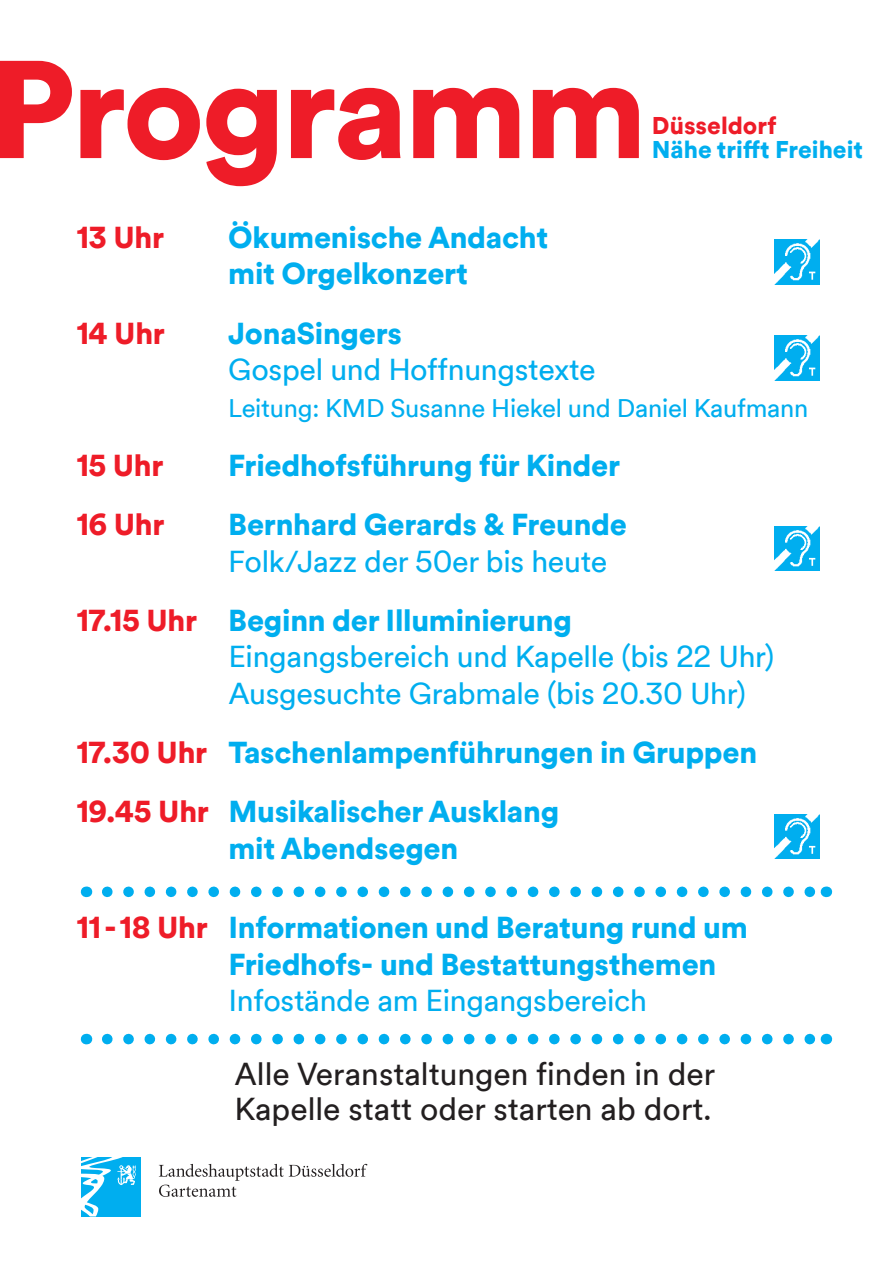
<style>
.page{position:relative;width:893px;height:1263px;background:#fff}
.page>*{position:absolute;margin:0;border:0;box-sizing:border-box;transform-origin:0 0}
.t1{font:31.65px/34.8px "Duesseldorf Circular TT";color:#231f20}
.t2{font:900 30.15px/36.6px "Duesseldorf Circular TT";letter-spacing:-.01em;color:#00aeef}
.t3{font:30.15px/59.1px "Duesseldorf Circular TT";letter-spacing:-.01em;color:#00aeef}
.t4{font:900 30.15px "Duesseldorf Circular TT";letter-spacing:-.01em;color:#ee1c28}
.t5{font:25.5px "Duesseldorf Circular TT";letter-spacing:-.01em;color:#00aeef}
.t6{font:900 24.15px "Duesseldorf Circular TT";color:#00aeef}
.t7{font:900 24.15px "Duesseldorf Circular TT";color:#ee1c28}
.s1{font-weight:900;color:#ee1c28}
.s2{font-weight:900}
.s3{color:#ee1c28}
</style>
<div class="page">
<svg style="left:107px;top:886px;width:708px;height:11px"></svg>
<svg style="left:107px;top:1034px;width:708px;height:10px"></svg>
<svg style="left:0;top:61px;width:400px;height:125px"></svg>
<svg style="left:413px;top:88px;width:226px;height:70px"></svg>
<img style="left:774px;top:336px;width:45px;height:44px">
<img style="left:774px;top:240px;width:45px;height:44px">
<img style="left:774px;top:526px;width:45px;height:44px">
<img style="left:774px;top:815px;width:45px;height:44px">
<svg style="left:159px;top:1164px;width:208px;height:33px"></svg>
<div style="left:81px;top:1157px;width:60px;height:59px;background:#00aeef"></div>
<svg style="left:81px;top:1157px;width:55px;height:59px"></svg>
<p class="t7" style="left:652px;top:109px;width:126px">Düsseldorf</p>
<p class="t6" style="left:652px;top:133px;width:213px">Nähe trifft Freiheit</p>
<p class="t4" style="left:77px;top:216px;width:89px">13 Uhr</p>
<p class="t2" style="left:228px;top:218px;width:322px">Ökumenische Andacht mit Orgelkonzert</p>
<p class="t4" style="left:77px;top:312px;width:90px">14 Uhr</p>
<p class="t2" style="left:228px;top:313px;width:175px">JonaSingers</p>
<p class="t3" style="left:228px;top:339px;width:369px">Gospel und Hoffnungstexte</p>
<p class="t5" style="left:228px;top:391px;width:582px">Leitung: KMD Susanne Hiekel und Daniel Kaufmann</p>
<p class="t4" style="left:77px;top:444px;width:88px">15 Uhr</p>
<p class="t2" style="left:228px;top:446px;width:393px">Friedhofsführung für Kinder</p>
<p class="t4" style="left:77px;top:503px;width:89px">16 Uhr</p>
<p class="t2" style="left:228px;top:505px;width:400px">Bernhard Gerards &amp; Freunde</p>
<p class="t3" style="left:77px;top:530px;width:532px;text-indent:152px">Folk/Jazz der 50er bis heute<br><span class="s1">17.15 Uhr</span> <span class="s2">Beginn der Illuminierung</span></p>
<p class="t3" style="left:228px;top:637px;width:547px;line-height:36.6px">Eingangsbereich und Kapelle (bis 22 Uhr)<br>Ausgesuchte Grabmale (bis 20.30 Uhr)</p>
<p class="t2" style="left:77px;top:722px;width:682px;line-height:59.1px"><span class="s3">17.30 Uhr</span> Taschenlampenführungen in Gruppen<br><span class="s3">19.45 Uhr</span> Musikalischer Ausklang</p>
<p class="t2" style="left:228px;top:828px;width:231px">mit Abendsegen</p>
<p class="t2" style="left:228px;top:908px;width:521px;text-indent:-152px"><span class="s3">11- 18 Uhr</span> Informationen und Beratung rund um<br>Friedhofs- und Bestattungsthemen</p>
<p class="t3" style="left:228px;top:970px;width:420px">Infostände am Eingangsbereich</p>
<p class="t1" style="left:234px;top:1055px;width:482px">Alle Veranstaltungen finden in der<br>Kapelle statt oder starten ab dort.</p>
</div>
